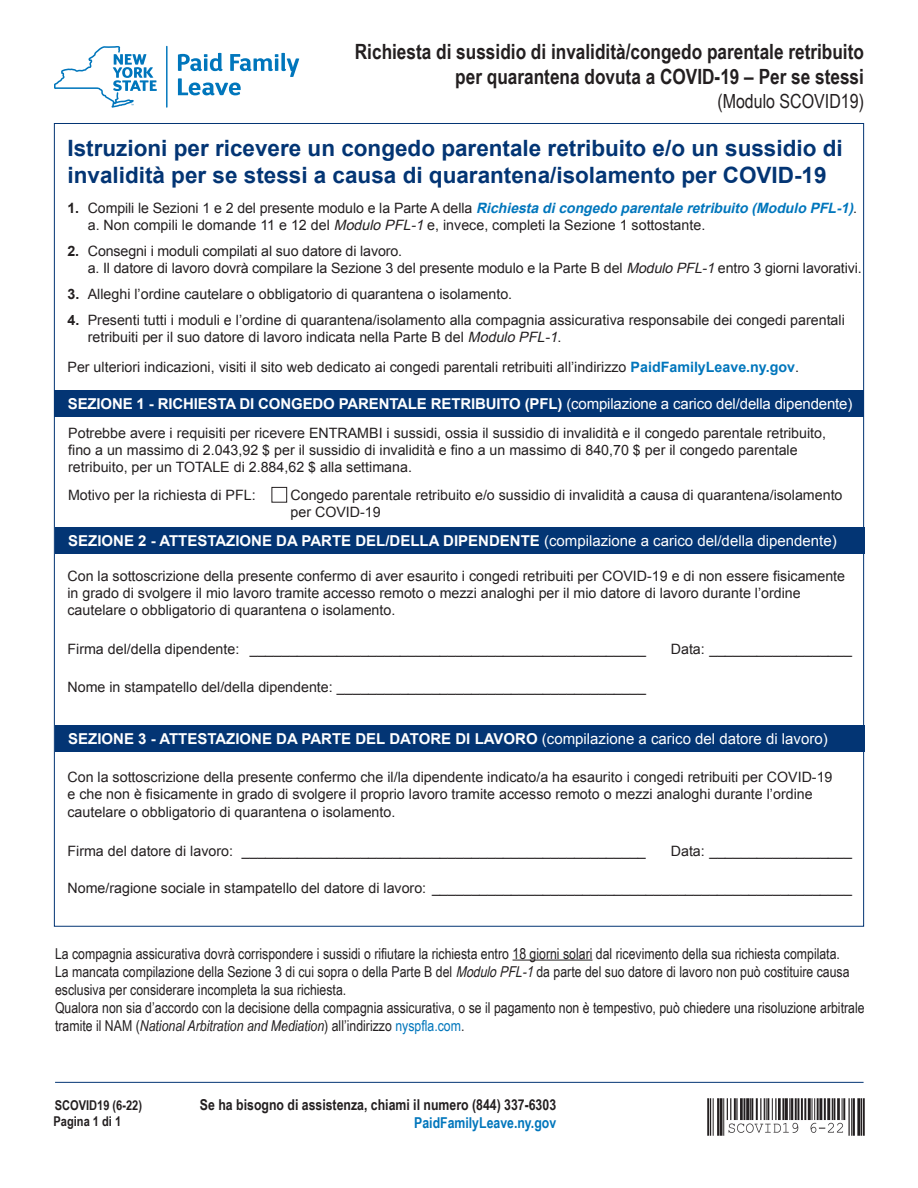
<style>
.page{position:relative;width:918px;height:1188px;background:#fff}
.page>*{position:absolute;margin:0;border:0;box-sizing:border-box;transform-origin:0 0}
.t1{font:700 22.5px/27px "Arial";color:#033574}
.t2{font:700 21px/25.2px "Arial Narrow";color:#231f20;text-align:right}
.t3{font:19.5px "Arial Narrow";color:#231f20}
.Extra_Info{font:15px/18px "Arial Narrow";color:#231f20}
.Sections{font:700 15px "Arial";color:#fff}
.Assistance{font:700 15px "Arial Narrow";color:#231f20}
.Assistance-2{font:700 15px "Arial Narrow";color:#0076bc}
.t4{font:14.25px/17.1px "Arial";color:#231f20}
.Page{font:700 13.5px "Arial Narrow";color:#231f20}
.s1{font-weight:700}
.s2{font-weight:700;font-style:italic;color:#0076bc}
.s3{font-style:italic}
.s4{font-weight:700;color:#0076bc}
.s5{font-weight:400}
.s6{color:#0076bc}
</style>
<div class="page">
<svg style="left:178px;top:53px;width:121px;height:42px"></svg>
<svg style="left:54px;top:46px;width:103px;height:62px"></svg>
<hr style="left:166px;top:46px;width:2px;height:62px;background:#0076bc">
<div style="left:54px;top:390px;width:809px;height:27px;background:#033574"></div>
<div style="left:55px;top:527px;width:810px;height:27px;background:#033574"></div>
<div style="left:55px;top:725px;width:810px;height:27px;background:#033574"></div>
<hr style="left:513px;top:960px;width:80px;height:1px;background:#231f20">
<hr style="left:55px;top:1082px;width:809px;height:1px;background:#033574">
<div style="left:272px;top:487px;width:15px;height:16px;border:1px solid #231f20"></div>
<img style="left:708px;top:1098px;width:157px;height:37px">
<p class="t2" style="left:355px;top:38px;width:511px">Richiesta di sussidio di invalidità/congedo parentale retribuito per quarantena dovuta a COVID-19 – Per se stessi</p>
<p class="t3" style="left:717px;top:86px;width:148px">(Modulo SCOVID19)</p>
<h1 class="t1" style="left:68px;top:135px;width:777px">Istruzioni per ricevere un congedo parentale retribuito e/o un sussidio di invalidità per se stessi a causa di quarantena/isolamento per COVID-19</h1>
<p class="t4" style="left:88px;top:200px;width:771px;text-indent:-20px"><span class="s1">1 .</span> C o m p i l i l e S e z i o n i 1 e 2 d e l p re s e n t e m o d u l o e l a P a rt e A d e l l a <span class="s2">Richiestadicongedo parentaleretribuito (Modulo PFL-1)</span>. a. Non compili le domande 11 e 12 del <span class="s3">Modulo PFL-1</span> e, invece, completi la Sezione 1 sottostante.</p>
<p class="t4" style="left:88px;top:243px;width:775px;text-indent:-20px"><span class="s1">2.</span> Consegni i moduli compilati al suo datore di lavoro.<br>a. Il datore di lavoro dovrà compilare la Sezione 3 del presente modulo e la Parte B del <span class="s3">Modulo PFL-1</span> entro 3 giorni lavorativi.</p>
<p class="t4" style="left:68px;top:285px;width:446px"><span class="s1">3.</span> Alleghi l’ordine cautelare o obbligatorio di quarantena o isolamento.</p>
<p class="t4" style="left:88px;top:311px;width:759px;text-indent:-20px"><span class="s1">4.</span> Presenti tutti i moduli e l’ordine di quarantena/isolamento alla compagnia assicurativa responsabile dei congedi parentali retribuiti per il suo datore di lavoro indicata nella Parte B del <span class="s3">Modulo PFL-1</span>.</p>
<p class="t4" style="left:67px;top:359px;width:733px">Per ulteriori indicazioni, visiti il sito web dedicato ai congedi parentali retribuiti all’indirizzo <span class="s4">PaidFamilyLeave.ny.gov</span>.</p>
<p class="Sections" style="left:68px;top:394px;width:786px">SEZIONE 1 - RICHIESTA DI CONGEDO PARENTALE RETRIBUITO (PFL) <span class="s5">(compilazione a carico del/della dipendente)</span></p>
<p class="t4" style="left:68px;top:425px;width:759px">Potrebbe avere i requisiti per ricevere ENTRAMBI i sussidi, ossia il sussidio di invalidità e il congedo parentale retribuito, fino a un massimo di 2.043,92 $ per il sussidio di invalidità e fino a un massimo di 840,70 $ per il congedo parentale retribuito, per un TOTALE di 2.884,62 $ alla settimana.</p>
<p class="t4" style="left:68px;top:487px;width:189px">Motivo per la richiesta di PFL:</p>
<p class="t4" style="left:291px;top:487px;width:554px">Congedo parentale retribuito e/o sussidio di invalidità a causa di quarantena/isolamento per COVID-19</p>
<p class="Sections" style="left:68px;top:531px;width:770px">SEZIONE 2 - ATTESTAZIONE DA PARTE DEL/DELLA DIPENDENTE <span class="s5">(compilazione a carico del/della dipendente)</span></p>
<p class="t4" style="left:67px;top:567px;width:779px">Con la sottoscrizione della presente confermo di aver esaurito i congedi retribuiti per COVID-19 e di non essere fisicamente in grado di svolgere il mio lavoro tramite accesso remoto o mezzi analoghi per il mio datore di lavoro durante l’ordine cautelare o obbligatorio di quarantena o isolamento.</p>
<p class="t4" style="left:67px;top:641px;width:580px">Firma del/della dipendente: __________________________________________________</p>
<p class="t4" style="left:671px;top:641px;width:183px">Data: __________________</p>
<p class="t4" style="left:68px;top:678px;width:580px">Nome in stampatello del/della dipendente: _______________________________________</p>
<p class="Sections" style="left:68px;top:729px;width:761px">SEZIONE 3 - ATTESTAZIONE DA PARTE DEL DATORE DI LAVORO <span class="s5">(compilazione a carico del datore di lavoro)</span></p>
<p class="t4" style="left:68px;top:769px;width:767px">Con la sottoscrizione della presente confermo che il/la dipendente indicato/a ha esaurito i congedi retribuiti per COVID-19 e che non è fisicamente in grado di svolgere il proprio lavoro tramite accesso remoto o mezzi analoghi durante l’ordine cautelare o obbligatorio di quarantena o isolamento.</p>
<p class="t4" style="left:68px;top:842px;width:580px">Firma del datore di lavoro: ___________________________________________________</p>
<p class="t4" style="left:671px;top:842px;width:183px">Data: __________________</p>
<p class="t4" style="left:68px;top:880px;width:786px">Nome/ragione sociale in stampatello del datore di lavoro: _____________________________________________________</p>
<p class="Extra_Info" style="left:55px;top:944px;width:796px">La compagnia assicurativa dovrà corrispondere i sussidi o rifiutare la richiesta entro 18 giorni solari dal ricevimento della sua richiesta compilata.<br>La mancata compilazione della Sezione 3 di cui sopra o della Parte B del <span class="s3">ModuloPFL-1</span>da parte del suo datore di lavoro non può costituire causa esclusiva per considerare incompleta la sua richiesta.</p>
<p class="Extra_Info" style="left:55px;top:998px;width:811px">Qualora non sia d’accordo con la decisione della compagnia assicurativa, o se il pagamento non è tempestivo, può chiedere una risoluzione arbitrale tramite il NAM (<span class="s3">National Arbitration and Mediation</span>) all’indirizzo <span class="s6">nyspfla.com</span>.</p>
<p class="Page" style="left:55px;top:1095px;width:89px">SCOVID19 (6-22)</p>
<p class="Page" style="left:54px;top:1111px;width:69px">Pagina 1 di 1</p>
<p class="Assistance" style="left:200px;top:1093px;width:358px">Se ha bisogno di assistenza, chiami il numero (844) 337-6303</p>
<p class="Assistance-2" style="left:414px;top:1111px;width:143px">PaidFamilyLeave.ny.gov</p>
</div>
